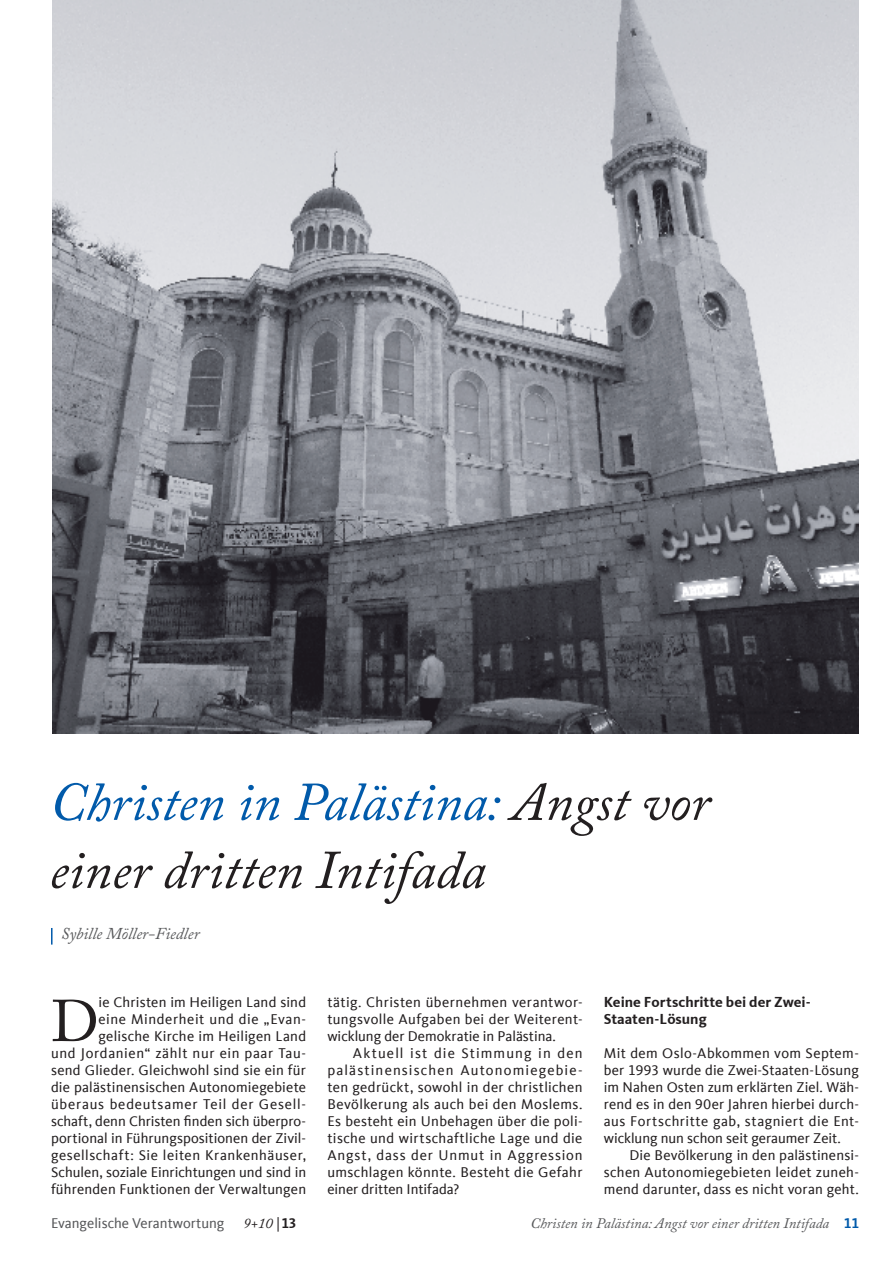
<style>
.page{position:relative;width:893px;height:1263px;background:#fff}
.page>*{position:absolute;margin:0;border:0;box-sizing:border-box;transform-origin:0 0}
.t1{font:58.35px "Adobe Caslon Pro";color:#231f20}
.t2{font:italic 54px/68.1px "Adobe Caslon Pro";color:#231f20}
.t3{font:italic 16.5px "Adobe Caslon Pro";color:#57585a}
.t4{font:700 15px/17px "CDU Kievit Tab";color:#231f20}
.t5{font:14.55px/17px "CDU Kievit Tab";letter-spacing:.015em;color:#231f20;text-align:justify}
.t6{font:italic 14.55px "Adobe Caslon Pro";color:#57585a}
.t7{font:14.55px "CDU Kievit Tab";color:#57585a}
.t8{font:italic 14.55px "Adobe Caslon Pro";color:#231f20}
.s1{color:#015aaa}
.s2{font-family:"CDU Kievit Tab";font-style:normal}
.s3{font-family:"CDU Kievit Tab";font-weight:700;font-style:normal}
.s4{font-family:"CDU Kievit Tab";font-weight:700;font-style:normal;color:#015aaa}
</style>
<div class="page">
<img style="left:52px;top:0;width:807px;height:733px">
<svg style="left:51px;top:928px;width:2px;height:16px"></svg>
<h2 class="t2" style="left:50px;top:767px;width:662px"><span class="s1">Christen in Palästina:</span> Angst vor einer dritten Intifada</h2>
<p class="t3" style="left:61px;top:923px;width:140px">Sybille Möller-Fiedler</p>
<p class="t5" style="left:51px;top:994px;width:257px;text-align:right">ie Christen im Heiligen Land sind<br>eine Minderheit und die „Evan&shy;gelische Kirche im Heiligen Land<br>und Jordanien“ zählt nur ein paar Tau&shy;send Glieder. Gleichwohl sind sie ein für die palästinensischen Autonomiegebiete überaus bedeutsamer Teil der Gesell&shy;schaft, denn Christen finden sich überpro&shy;portional in Führungspositionen der Zivil&shy;gesellschaft: Sie leiten Krankenhäuser, Schulen, soziale Einrichtungen und sind in führenden Funktionen der Verwaltungen</p>
<p class="t5" style="left:327px;top:994px;width:257px">tätig. Christen übernehmen verantwor&shy;tungsvolle Aufgaben bei der Weiterent&shy;wicklung der Demokratie in Palästina.</p>
<h1 class="t1" style="left:51px;top:987px;width:49px">D</h1>
<p class="t5" style="left:327px;top:1045px;width:257px;text-indent:26px">Aktuell ist die Stimmung in den palästinensischen Autonomiegebie&shy;ten gedrückt, sowohl in der christlichen Bevölkerung als auch bei den Moslems.<br>Es besteht ein Unbehagen über die poli&shy;tische und wirtschaftliche Lage und die Angst, dass der Unmut in Aggression umschlagen könnte. Besteht die Gefahr einer dritten Intifada?</p>
<p class="t4" style="left:604px;top:993px;width:208px">Keine Fortschritte bei der Zwei-<br>Staaten-Lösung</p>
<p class="t5" style="left:604px;top:1045px;width:257px">Mit dem Oslo-Abkommen vom Septem&shy;ber 1993 wurde die Zwei-Staaten-Lösung im Nahen Osten zum erklärten Ziel. Wäh&shy;rend es in den 90er Jahren hierbei durch&shy;aus Fortschritte gab, stagniert die Ent&shy;wicklung nun schon seit geraumer Zeit.</p>
<p class="t5" style="left:604px;top:1147px;width:257px;text-indent:26px">Die Bevölkerung in den palästinensi&shy;schen Autonomiegebieten leidet zuneh&shy;mend darunter, dass es nicht voran geht.</p>
<p class="t7" style="left:51px;top:1215px;width:175px">Evangelische Verantwortung</p>
<p class="t8" style="left:244px;top:1214px;width:54px">9+10 <span class="s2">|</span><span class="s3">13</span></p>
<p class="t6" style="left:530px;top:1214px;width:330px">Christen in Palästina: Angst vor einer dritten Intifada <span class="s4">11</span></p>
</div>
